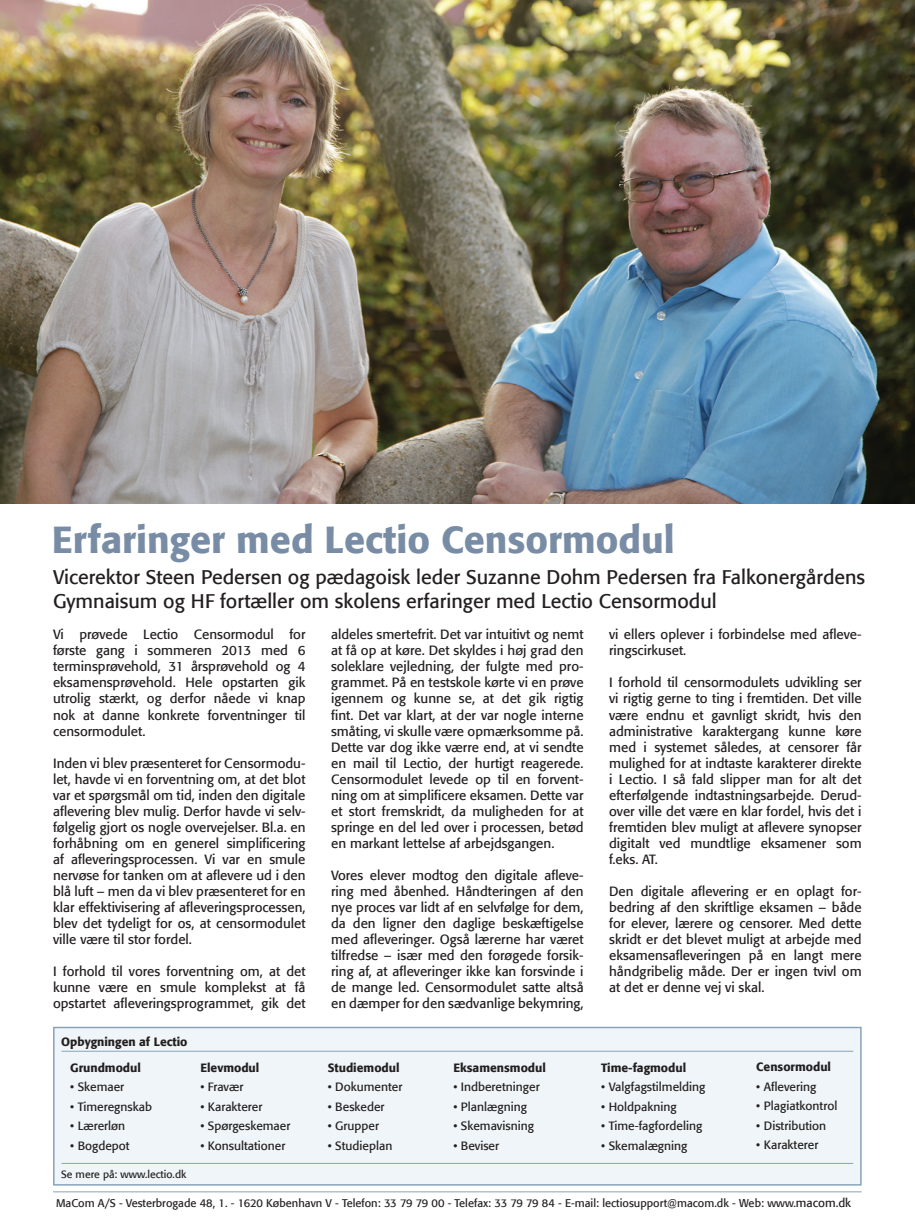
<style>
.page{position:relative;width:915px;height:1221px;background:#fff}
.page>*{position:absolute;margin:0;border:0;box-sizing:border-box;transform-origin:0 0}
.t1{font:500 37.5px "Formata";color:#788da5}
.t2{font:19.65px/23.5px "Formata";color:#231f20}
.t3{font:13.35px/16px "Formata";color:#231f20;text-align:justify}
.t4{font:12px "Formata";color:#231f20}
.t5{font:500 12px "Formata";color:#231f20}
.t6{font:11.1px "Formata";color:#231f20}
.t7{font:10.5px "Formata";color:#231f20}
.s1{font-size:11.85px}
</style>
<div class="page">
<hr style="left:53px;top:1191px;width:808px;height:1px;background:#88a4bd">
<div style="left:53px;top:1026px;width:808px;height:159px;background:#eff5f8;border:2px solid #88a4bd"></div>
<hr style="left:62px;top:1050px;width:790px;height:1px;background:#88a4bd">
<hr style="left:62px;top:1162px;width:790px;height:1px;background:#88a4bd">
<img style="left:0;top:0;width:914px;height:503px">
<h1 class="t1" style="left:52px;top:516px;width:624px">Erfaringer med Lectio Censormodul</h1>
<h2 class="t2" style="left:53px;top:565px;width:813px">Vicerektor Steen Pedersen og pædagoisk leder Suzanne Dohm Pedersen fra Falkonergårdens<br>Gymnaisum og HF fortæller om skolens erfaringer med Lectio Censormodul</h2>
<p class="t3" style="left:53px;top:626px;width:254px">Vi prøvede Lectio Censormodul for første gang i sommeren 2013 med 6 terminsprøvehold, 31 årsprøvehold og 4 eksamensprøvehold. Hele opstarten gik utrolig stærkt, og derfor nåede vi knap nok at danne konkrete forventninger til censormodulet.</p>
<p class="t3" style="left:53px;top:754px;width:254px">Inden vi blev præsenteret for Censormodu&shy;let, havde vi en forventning om, at det blot var et spørgsmål om tid, inden den digitale aflevering blev mulig. Derfor havde vi selv&shy;følgelig gjort os nogle overvejelser. Bl.a. en forhåbning om en generel simplificering af afleveringsprocessen. Vi var en smule nervøse for tanken om at aflevere ud i den blå luft – men da vi blev præsenteret for en klar effektivisering af afleveringsprocessen, blev det tydeligt for os, at censormodulet ville være til stor fordel.</p>
<p class="t3" style="left:53px;top:963px;width:254px">I forhold til vores forventning om, at det kunne være en smule komplekst at få opstartet afleveringsprogrammet, gik det</p>
<p class="t5" style="left:61px;top:1034px;width:128px">Opbygningen af Lectio</p>
<p class="t5" style="left:70px;top:1059px;width:72px">Grundmodul</p>
<p class="t4" style="left:70px;top:1079px;width:56px">• Skemaer</p>
<p class="t4" style="left:70px;top:1099px;width:83px">• Timeregnskab</p>
<p class="t4" style="left:70px;top:1118px;width:56px">• Lærerløn</p>
<p class="t4" style="left:70px;top:1138px;width:61px">• Bogdepot</p>
<p class="t7" style="left:61px;top:1167px;width:127px">Se mere på: www.lectio.dk</p>
<p class="t5" style="left:200px;top:1059px;width:60px">Elevmodul</p>
<p class="t4" style="left:200px;top:1079px;width:44px">• Fravær</p>
<p class="t4" style="left:200px;top:1098px;width:64px">• Karakterer</p>
<p class="t4" style="left:200px;top:1118px;width:91px">• Spørgeskemaer</p>
<p class="t4" style="left:200px;top:1137px;width:86px">• Konsultationer</p>
<p class="t3" style="left:331px;top:626px;width:254px">aldeles smertefrit. Det var intuitivt og nemt at få op at køre. Det skyldes i høj grad den soleklare vejledning, der fulgte med pro&shy;grammet. På en testskole kørte vi en prøve igennem og kunne se, at det gik rigtig fint. Det var klart, at der var nogle interne småting, vi skulle være opmærksomme på.<br>Dette var dog ikke værre end, at vi sendte en mail til Lectio, der hurtigt reagerede.<br>Censormodulet levede op til en forvent&shy;ning om at simplificere eksamen. Dette var et stort fremskridt, da muligheden for at springe en del led over i processen, betød en markant lettelse af arbejdsgangen.</p>
<p class="t3" style="left:331px;top:867px;width:254px">Vores elever modtog den digitale afleve&shy;ring med åbenhed. Håndteringen af den nye proces var lidt af en selvfølge for dem, da den ligner den daglige beskæftigelse med afleveringer. Også lærerne har været tilfredse – især med den forøgede forsik&shy;ring af, at afleveringer ikke kan forsvinde i de mange led. Censormodulet satte altså en dæmper for den sædvanlige bekymring,</p>
<p class="t3" style="left:609px;top:626px;width:254px">vi ellers oplever i forbindelse med afleve&shy;ringscirkuset.</p>
<p class="t3" style="left:609px;top:674px;width:254px">I forhold til censormodulets udvikling ser vi rigtig gerne to ting i fremtiden. Det ville være endnu et gavnligt skridt, hvis den administrative karaktergang kunne køre med i systemet således, at censorer får mulighed for at indtaste karakterer direkte i Lectio. I så fald slipper man for alt det efterfølgende indtastningsarbejde. Derud&shy;over ville det være en klar fordel, hvis det i fremtiden blev muligt at aflevere synopser digitalt ved mundtlige eksamener som f.eks. AT.</p>
<p class="t3" style="left:609px;top:883px;width:254px">Den digitale aflevering er en oplagt for&shy;bedring af den skriftlige eksamen – både for elever, lærere og censorer. Med dette skridt er det blevet muligt at arbejde med eksamensafleveringen på en langt mere håndgribelig måde. Der er ingen tvivl om at det er denne vej vi skal.</p>
<p class="t5" style="left:328px;top:1059px;width:73px">Studiemodul</p>
<p class="t4" style="left:328px;top:1079px;width:76px">• Dokumenter</p>
<p class="t4" style="left:328px;top:1098px;width:58px">• Beskeder</p>
<p class="t4" style="left:328px;top:1118px;width:53px">• Grupper</p>
<p class="t4" style="left:328px;top:1137px;width:66px">• Studieplan</p>
<p class="t5" style="left:453px;top:1059px;width:94px">Eksamensmodul</p>
<p class="t4" style="left:453px;top:1079px;width:88px">• Indberetninger</p>
<p class="t4" style="left:453px;top:1098px;width:75px">• Planlægning</p>
<p class="t4" style="left:453px;top:1118px;width:82px">• Skemavisning</p>
<p class="t4" style="left:453px;top:1137px;width:47px">• Beviser</p>
<p class="t5" style="left:601px;top:1059px;width:87px">Time-fagmodul</p>
<p class="t4" style="left:601px;top:1079px;width:106px">• Valgfagstilmelding</p>
<p class="t4" style="left:601px;top:1098px;width:77px">• Holdpakning</p>
<p class="t4" style="left:601px;top:1118px;width:103px">• Time-fagfordeling</p>
<p class="t4" style="left:601px;top:1137px;width:88px">• Skemalægning</p>
<p class="t5" style="left:756px;top:1059px;width:76px">Censormodul</p>
<p class="t4" style="left:756px;top:1079px;width:61px">• Aflevering</p>
<p class="t4" style="left:756px;top:1098px;width:83px">• Plagiatkontrol</p>
<p class="t4" style="left:756px;top:1118px;width:71px">• Distribution</p>
<p class="t4" style="left:756px;top:1137px;width:64px">• Karakterer</p>
<p class="t6" style="left:56px;top:1196px;width:796px">MaCom A/S - Vesterbrogade 48, 1. - 1620 København V - Telefon: 33 79 79 00 - Telefax: 33 79 79 84 - E-mail: lectiosupport@macom.dk - Web: www.<span class="s1">macom.dk</span></p>
</div>
